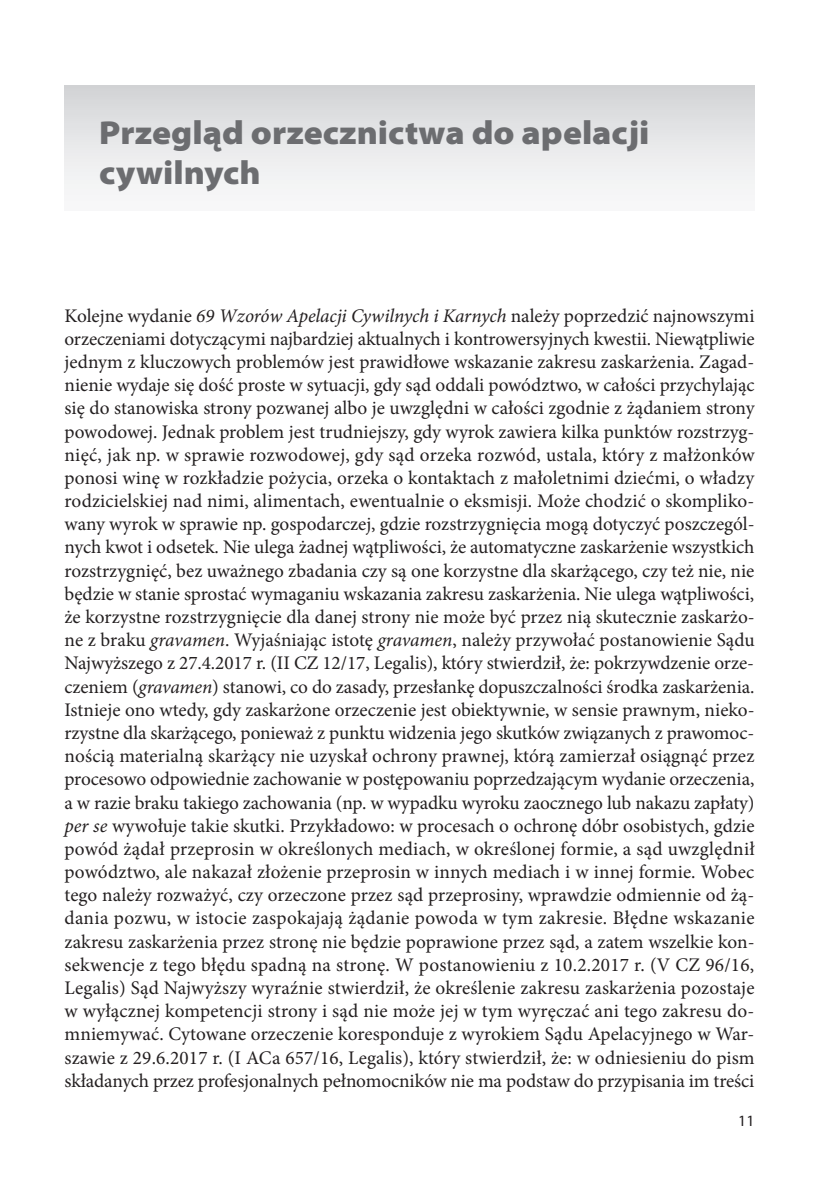
<style>
.page{position:relative;width:819px;height:1181px;background:#fff}
.page>*{position:absolute;margin:0;border:0;box-sizing:border-box;transform-origin:0 0}
.t1{font:900 semi-expanded 33.25px/39.9px "Myriad Pro";color:#6c6d70}
.t2{font:19.25px/23.1px "Minion Pro";color:#231f20}
.t3{font:15.75px "Myriad Pro";color:#231f20}
.s1{font-style:italic}
</style>
<div class="page">
<div style="left:64px;top:85px;width:690px;height:126px;background:linear-gradient(to bottom,#d4d5d7,#fbfcfc)"></div>
<h1 class="t1" style="left:99px;top:113px;width:551px">Przegląd orzecznictwa do apelacji cywilnych</h1>
<p class="t2" style="left:64px;top:304px;width:691px">Kolejne wydanie <span class="s1">69 Wzorów Apelacji Cywilnych i Karnych</span> należy poprzedzić najnowszymi orzeczeniami dotyczącymi najbardziej aktualnych i kontrowersyjnych kwestii. Niewątpliwie jednym z kluczowych problemów jest prawidłowe wskazanie zakresu zaskarżenia. Zagad&shy;nienie wydaje się dość proste w sytuacji, gdy sąd oddali powództwo, w całości przychylając się do stanowiska strony pozwanej albo je uwzględni w całości zgodnie z żądaniem strony powodowej. Jednak problem jest trudniejszy, gdy wyrok zawiera kilka punktów rozstrzyg&shy;nięć, jak np. w sprawie rozwodowej, gdy sąd orzeka rozwód, ustala, który z małżonków ponosi winę w rozkładzie pożycia, orzeka o kontaktach z małoletnimi dziećmi, o władzy rodzicielskiej nad nimi, alimentach, ewentualnie o eksmisji. Może chodzić o skompliko&shy;wany wyrok w sprawie np. gospodarczej, gdzie rozstrzygnięcia mogą dotyczyć poszczegól&shy;nych kwot i odsetek. Nie ulega żadnej wątpliwości, że automatyczne zaskarżenie wszystkich rozstrzygnięć, bez uważnego zbadania czy są one korzystne dla skarżącego, czy też nie, nie będzie w stanie sprostać wymaganiu wskazania zakresu zaskarżenia. Nie ulega wątpliwości, że korzystne rozstrzygnięcie dla danej strony nie może być przez nią skutecznie zaskarżo&shy;ne z braku <span class="s1">gravamen</span>. Wyjaśniając istotę <span class="s1">gravamen</span>, należy przywołać postanowienie Sądu Najwyższego z 27.4.2017 r. (II CZ 12/17, Legalis), który stwierdził, że: pokrzywdzenie orze&shy;czeniem (<span class="s1">gravamen</span>) stanowi, co do zasady, przesłankę dopuszczalności środka zaskarżenia.<br>Istnieje ono wtedy, gdy zaskarżone orzeczenie jest obiektywnie, w sensie prawnym, nieko&shy;rzystne dla skarżącego, ponieważ z punktu widzenia jego skutków związanych z prawomoc&shy;nością materialną skarżący nie uzyskał ochrony prawnej, którą zamierzał osiągnąć przez procesowo odpowiednie zachowanie w postępowaniu poprzedzającym wydanie orzeczenia, a w razie braku takiego zachowania (np. w wypadku wyroku zaocznego lub nakazu zapłaty) <span class="s1">per se</span> wywołuje takie skutki. Przykładowo: w procesach o ochronę dóbr osobistych, gdzie powód żądał przeprosin w określonych mediach, w określonej formie, a sąd uwzględnił powództwo, ale nakazał złożenie przeprosin w innych mediach i w innej formie. Wobec tego należy rozważyć, czy orzeczone przez sąd przeprosiny, wprawdzie odmiennie od żą&shy;dania pozwu, w istocie zaspokajają żądanie powoda w tym zakresie. Błędne wskazanie zakresu zaskarżenia przez stronę nie będzie poprawione przez sąd, a zatem wszelkie kon&shy;sekwencje z tego błędu spadną na stronę. W postanowieniu z 10.2.2017 r. (V CZ 96/16, Legalis) Sąd Najwyższy wyraźnie stwierdził, że określenie zakresu zaskarżenia pozostaje w wyłącznej kompetencji strony i sąd nie może jej w tym wyręczać ani tego zakresu do&shy;mniemywać. Cytowane orzeczenie koresponduje z wyrokiem Sądu Apelacyjnego w War&shy;szawie z 29.6.2017 r. (I ACa 657/16, Legalis), który stwierdził, że: w odniesieniu do pism składanych przez profesjonalnych pełnomocników nie ma podstaw do przypisania im treści</p>
<p class="t3" style="left:738px;top:1111px;width:18px">11</p>
</div>
